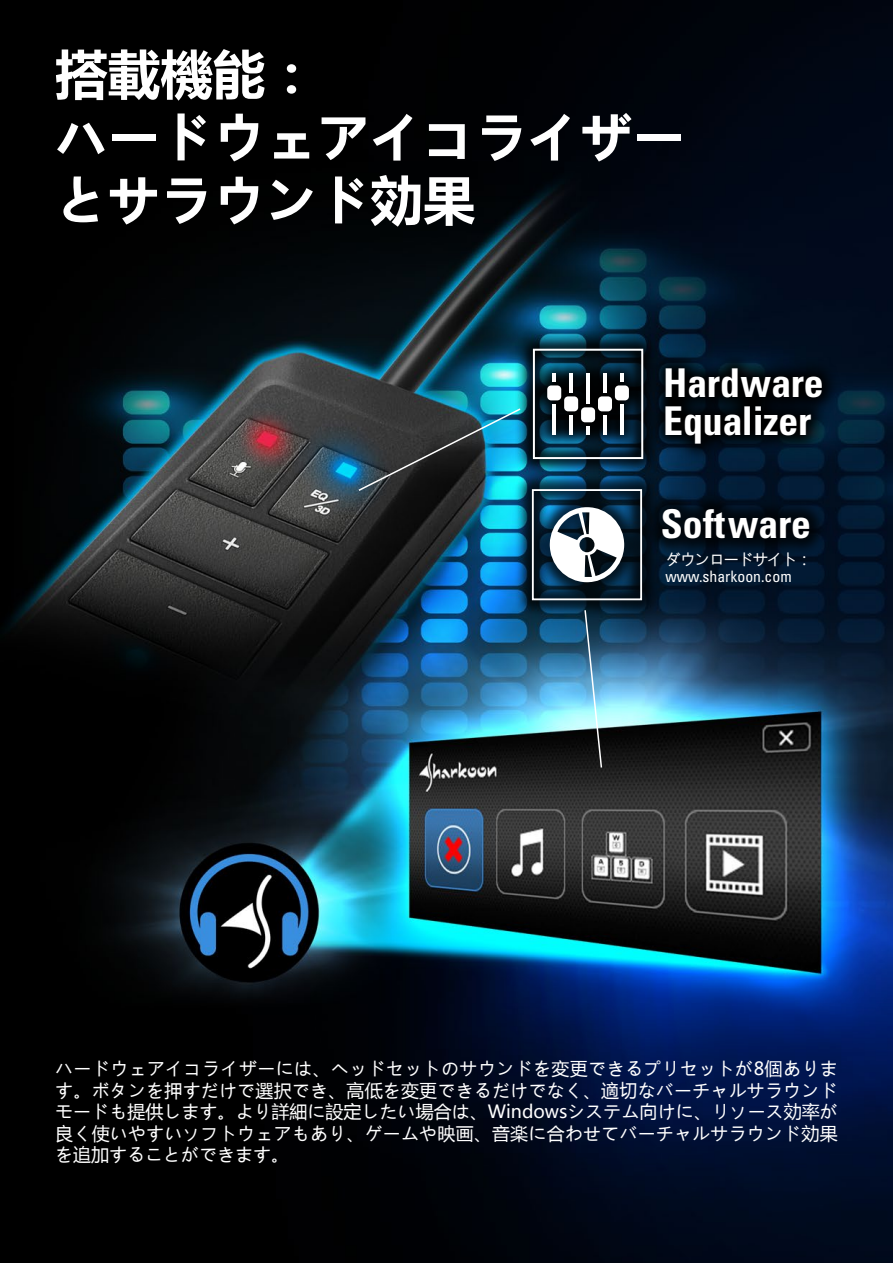
<style>
.page{position:relative;width:893px;height:1263px;background:#fff}
.page>*{position:absolute;margin:0;border:0;box-sizing:border-box;transform-origin:0 0}
.t1{font:700 52.5px/63px "Microsoft Ya Hei";color:#fff}
.t2{font:700 condensed 39.6px/38px "Univers";color:#fff}
.t3{font:18px/21.6px "Microsoft Ya Hei";letter-spacing:.01em;color:#fff;text-align:justify}
.t4{font:condensed 15.75px "Univers";color:#fff}
.t5{font:15.75px "Microsoft Ya Hei";letter-spacing:-.075em;color:#fff}
</style>
<div class="page">
<img style="left:0;top:0;width:893px;height:1263px">
<svg style="left:515px;top:331px;width:325px;height:146px"></svg>
<hr style="left:552px;top:404px;width:4px;height:31px;background:#fff">
<svg style="left:552px;top:373px;width:4px;height:9px"></svg>
<div style="left:547px;top:385px;width:14px;height:15px;background:#fff;border-radius:4px"></div>
<hr style="left:569px;top:415px;width:4px;height:20px;background:#fff">
<hr style="left:569px;top:373px;width:4px;height:20px;background:#fff">
<div style="left:564px;top:396px;width:14px;height:15px;background:#fff;border-radius:4px"></div>
<svg style="left:586px;top:426px;width:4px;height:9px"></svg>
<hr style="left:586px;top:373px;width:4px;height:31px;background:#fff">
<div style="left:581px;top:407px;width:14px;height:15px;background:#fff;border-radius:4px"></div>
<hr style="left:603px;top:415px;width:4px;height:20px;background:#fff">
<hr style="left:603px;top:373px;width:4px;height:20px;background:#fff">
<div style="left:598px;top:396px;width:14px;height:15px;background:#fff;border-radius:4px"></div>
<hr style="left:620px;top:404px;width:4px;height:31px;background:#fff">
<svg style="left:620px;top:373px;width:4px;height:9px"></svg>
<div style="left:615px;top:385px;width:14px;height:15px;background:#fff;border-radius:4px"></div>
<div style="left:533px;top:349px;width:110px;height:110px;border:2px solid #fff"></div>
<div style="left:514px;top:471px;width:313px;height:147px;background:#000;opacity:.75"></div>
<div style="left:532px;top:489px;width:110px;height:111px;border:2px solid #fff"></div>
<svg style="left:549px;top:507px;width:76px;height:76px"></svg>
<svg style="left:357px;top:407px;width:165px;height:85px"></svg>
<svg style="left:583px;top:609px;width:20px;height:160px"></svg>
<h1 class="t1" style="left:55px;top:41px;width:632px">搭載機能：<br>ハードウェアイコライザーとサラウンド効果</h1>
<h2 class="t2" style="left:663px;top:364px;width:162px">Hardware<br>Equalizer</h2>
<h2 class="t2" style="left:661px;top:505px;width:152px">Software</h2>
<p class="t5" style="left:665px;top:549px;width:148px">ダウンロードサイト：</p>
<p class="t4" style="left:665px;top:566px;width:128px">www.sharkoon.com</p>
<p class="t3" style="left:55px;top:1057px;width:784px">ハードウェアイコライザーには、ヘッドセットのサウンドを変更できるプリセットが8個あります。ボタンを押すだけで選択でき、高低を変更できるだけでなく、適切なバーチャルサラウンドモードも提供します。より詳細に設定したい場合は、Windowsシステム向けに、リソース効率が良く使いやすいソフトウェアもあり、ゲームや映画、音楽に合わせてバーチャルサラウンド効果を追加することができます。</p>
</div>
